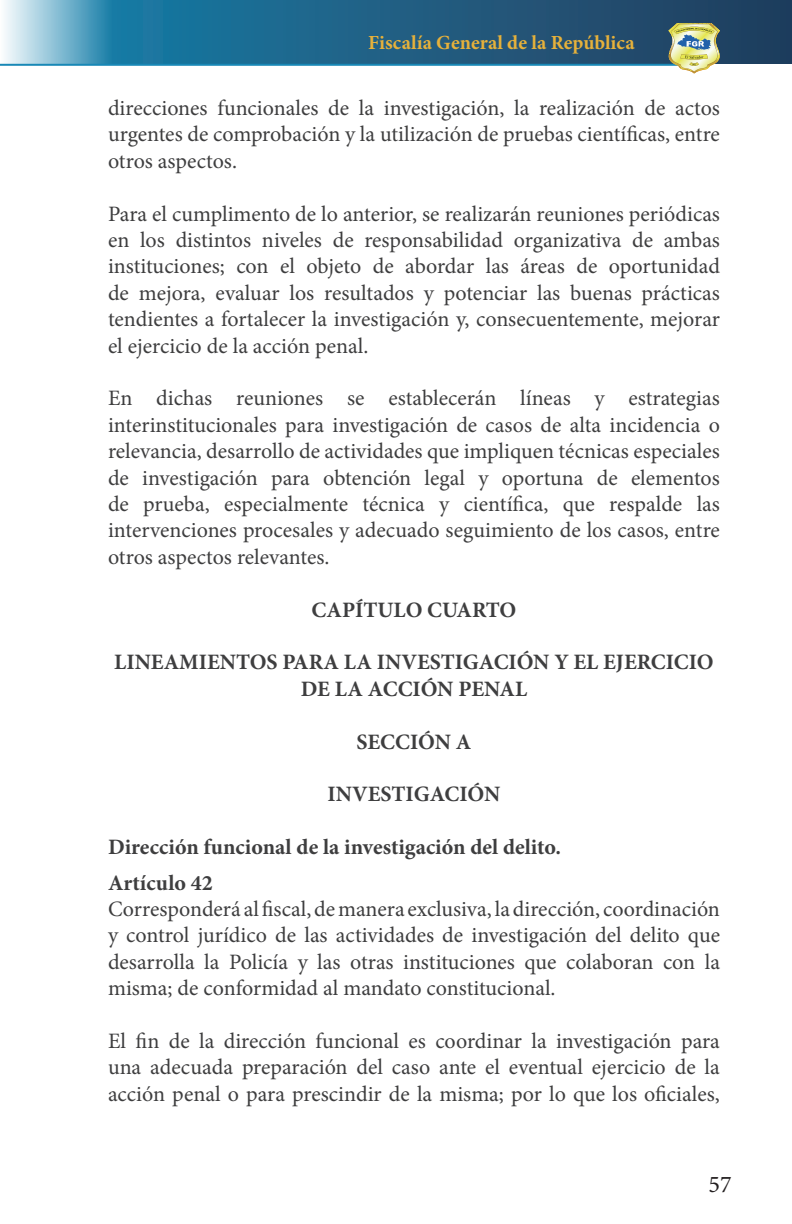
<style>
.page{position:relative;width:792px;height:1224px;background:#fff}
.page>*{position:absolute;margin:0;border:0;box-sizing:border-box;transform-origin:0 0}
.t1{font:24px "Minion Pro";color:#231f20}
.t2{font:22px/26.4px "Minion Pro";color:#3e3e3f;text-align:justify}
.t3{font:700 22px/26.4px "Minion Pro";color:#3e3e3f;text-align:center}
.t4{font:700 20px "Minion Pro";letter-spacing:.005em;color:#e6b13b}
</style>
<div class="page">
<svg style="left:5px;top:0;width:787px;height:63px;background:#2d698b"></svg>
<hr style="left:0;top:64px;width:688px;height:2px;background:#1888b6">
<svg style="left:668px;top:23px;width:52px;height:50px;background:#c0c696"></svg>
<p class="t4" style="left:368px;top:28px;width:268px">Fiscalía General de la República</p>
<p class="t2" style="left:108px;top:95px;width:614px">direcciones funcionales de la investigación, la realización de actos urgentes de comprobación y la utilización de pruebas científicas, entre otros aspectos.</p>
<p class="t2" style="left:108px;top:200px;width:614px">Para el cumplimento de lo anterior, se realizarán reuniones periódicas en los distintos niveles de responsabilidad organizativa de ambas instituciones; con el objeto de abordar las áreas de oportunidad de mejora, evaluar los resultados y potenciar las buenas prácticas tendientes a fortalecer la investigación y, consecuentemente, mejorar el ejercicio de la acción penal.</p>
<p class="t2" style="left:108px;top:385px;width:613px">En dichas reuniones se establecerán líneas y estrategias interinstitucionales para investigación de casos de alta incidencia o relevancia, desarrollo de actividades que impliquen técnicas especiales de investigación para obtención legal y oportuna de elementos de prueba, especialmente técnica y científica, que respalde las intervenciones procesales y adecuado seguimiento de los casos, entre otros aspectos relevantes.</p>
<p class="t3" style="left:312px;top:596px;width:206px">CAPÍTULO CUARTO</p>
<p class="t3" style="left:114px;top:649px;width:601px">LINEAMIENTOS PARA LA INVESTIGACIÓN Y EL EJERCICIO<br>DE LA ACCIÓN PENAL</p>
<p class="t3" style="left:357px;top:728px;width:116px">SECCIÓN A</p>
<p class="t3" style="left:328px;top:781px;width:174px">INVESTIGACIÓN</p>
<p class="t3" style="left:108px;top:834px;width:455px">Dirección funcional de la investigación del delito.</p>
<p class="t3" style="left:108px;top:869px;width:106px">Artículo 42</p>
<p class="t2" style="left:108px;top:896px;width:614px">Corresponderá al fiscal, de manera exclusiva, la dirección, coordinación y control jurídico de las actividades de investigación del delito que desarrolla la Policía y las otras instituciones que colaboran con la misma; de conformidad al mandato constitucional.</p>
<p class="t2" style="left:108px;top:1028px;width:614px">El fin de la dirección funcional es coordinar la investigación para una adecuada preparación del caso ante el eventual ejercicio de la acción penal o para prescindir de la misma; por lo que los oficiales,</p>
<p class="t1" style="left:708px;top:1169px;width:25px">57</p>
</div>
